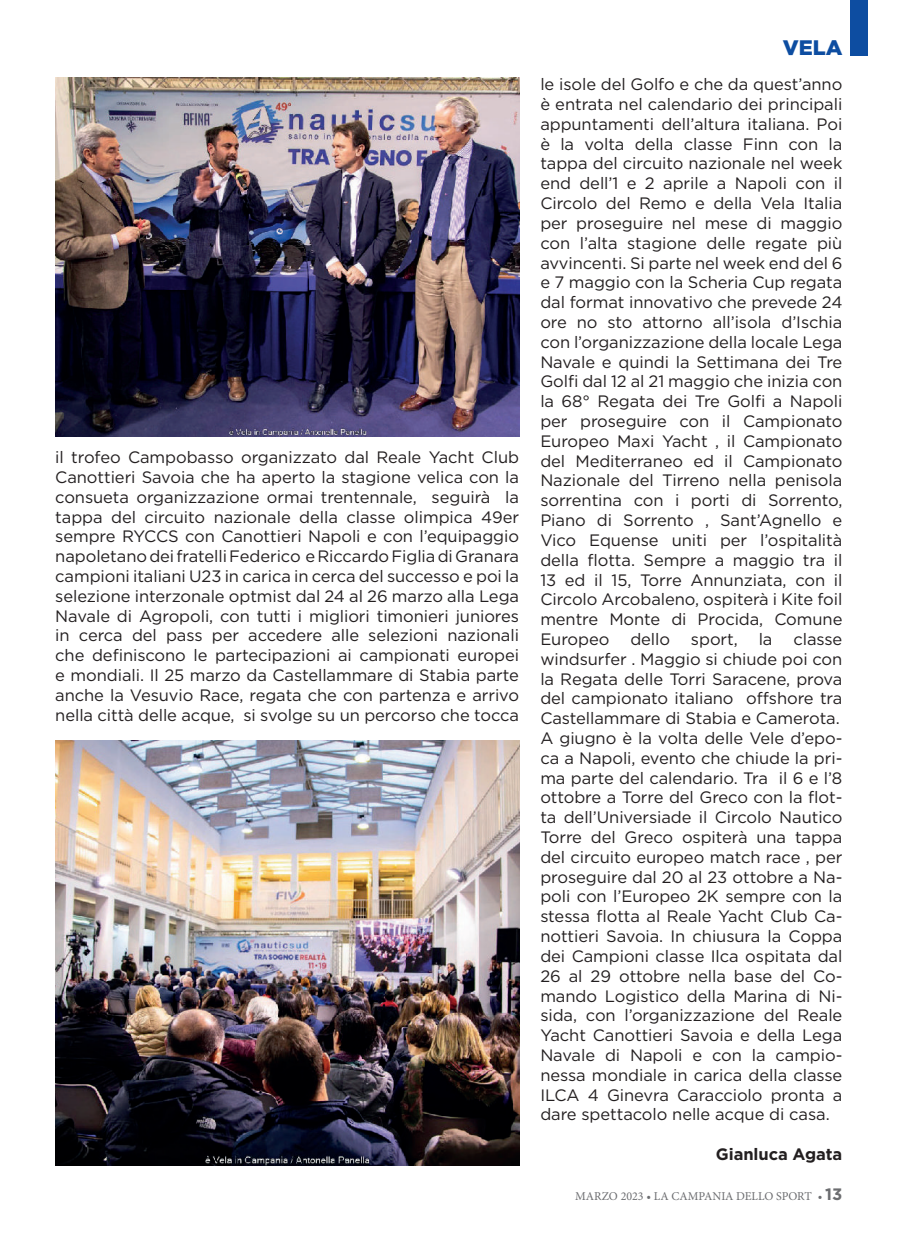
<style>
.page{position:relative;width:919px;height:1238px;background:#fff}
.page>*{position:absolute;margin:0;border:0;box-sizing:border-box;transform-origin:0 0}
.Header_master_page{font:900 21px "Gotham";color:#0d4da1}
.t1{font:16.5px/19.8px "Gotham";letter-spacing:-.005em;color:#231f20;text-align:justify}
.t2{font:700 16.5px "Gotham";letter-spacing:-.005em;color:#231f20}
.t3{font:12px "Minion Pro";color:#6c6d70}
.s1{font-family:"Gotham";font-weight:700;font-size:16.5px}
</style>
<div class="page">
<div style="left:850px;top:0;width:17px;height:55px;background:#0d4da1"></div>
<img style="left:55px;top:741px;width:464px;height:424px">
<img style="left:55px;top:77px;width:464px;height:359px">
<p class="t1" style="left:55px;top:447px;width:465px">il trofeo Campobasso organizzato dal Reale Yacht Club Canottieri Savoia che ha aperto la stagione velica con la consueta organizzazione ormai trentennale, seguirà la tappa del circuito nazionale della classe olimpica 49er sempre RYCCS con Canottieri Napoli e con l’equipaggio napoletano dei fratelli Federico e Riccardo Figlia di Granara campioni italiani U23 in carica in cerca del successo e poi la selezione interzonale optmist dal 24 al 26 marzo alla Lega Navale di Agropoli, con tutti i migliori timonieri juniores in cerca del pass per accedere alle selezioni nazionali che definiscono le partecipazioni ai campionati europei e mondiali. Il 25 marzo da Castellammare di Stabia parte anche la Vesuvio Race, regata che con partenza e arrivo nella città delle acque, si svolge su un percorso che tocca</p>
<p class="Header_master_page" style="left:782px;top:33px;width:61px">VELA</p>
<p class="t1" style="left:540px;top:74px;width:303px">le isole del Golfo e che da quest’anno è entrata nel calendario dei principali appuntamenti dell’altura italiana. Poi è la volta della classe Finn con la tappa del circuito nazionale nel week end dell’1 e 2 aprile a Napoli con il Circolo del Remo e della Vela Italia per proseguire nel mese di maggio con l’alta stagione delle regate più avvincenti. Si parte nel week end del 6 e 7 maggio con la Scheria Cup regata dal format innovativo che prevede 24 ore no sto attorno all’isola d’Ischia con l’organizzazione della locale Lega Navale e quindi la Settimana dei Tre Golfi dal 12 al 21 maggio che inizia con la 68° Regata dei Tre Golfi a Napoli per proseguire con il Campionato Europeo Maxi Yacht , il Campionato del Mediterraneo ed il Campionato Nazionale del Tirreno nella penisola sorrentina con i porti di Sorrento, Piano di Sorrento , Sant’Agnello e Vico Equense uniti per l’ospitalità della flotta. Sempre a maggio tra il 13 ed il 15, Torre Annunziata, con il Circolo Arcobaleno, ospiterà i Kite foil mentre Monte di Procida, Comune Europeo</p>
<p class="t1" style="left:540px;top:629px;width:303px;text-indent:253px">classe windsurfer . Maggio si chiude poi con la Regata delle Torri Saracene, prova del campionato italiano offshore tra Castellammare di Stabia e Camerota.</p>
<p class="t1" style="left:540px;top:728px;width:303px">A giugno è la volta delle Vele d’epo&shy;ca a Napoli, evento che chiude la pri&shy;ma parte del calendario. Tra il 6 e l’8 ottobre a Torre del Greco con la flot&shy;ta dell’Universiade il Circolo Nautico Torre del Greco ospiterà una tappa del circuito europeo match race , per proseguire dal 20 al 23 ottobre a Na&shy;poli con l’Europeo 2K sempre con la stessa flotta al Reale Yacht Club Ca&shy;nottieri Savoia. In chiusura la Coppa dei Campioni classe Ilca ospitata dal 26 al 29 ottobre nella base del Co&shy;mando Logistico della Marina di Ni&shy;sida, con l’organizzazione del Reale Yacht Canottieri Savoia e della Lega Navale di Napoli e con la campio&shy;nessa mondiale in carica della classe ILCA 4 Ginevra Caracciolo pronta a dare spettacolo nelle acque di casa.</p>
<p class="t2" style="left:716px;top:1143px;width:128px">Gianluca Agata</p>
<p class="t1" style="left:630px;top:629px;width:41px">dello</p>
<p class="t1" style="left:691px;top:629px;width:48px">sport,</p>
<p class="t1" style="left:758px;top:629px;width:15px">la</p>
<p class="t3" style="left:575px;top:1188px;width:268px">MARZO 2023 • LA CAMPANIA DELLO SPORT • <span class="s1">13</span></p>
</div>
